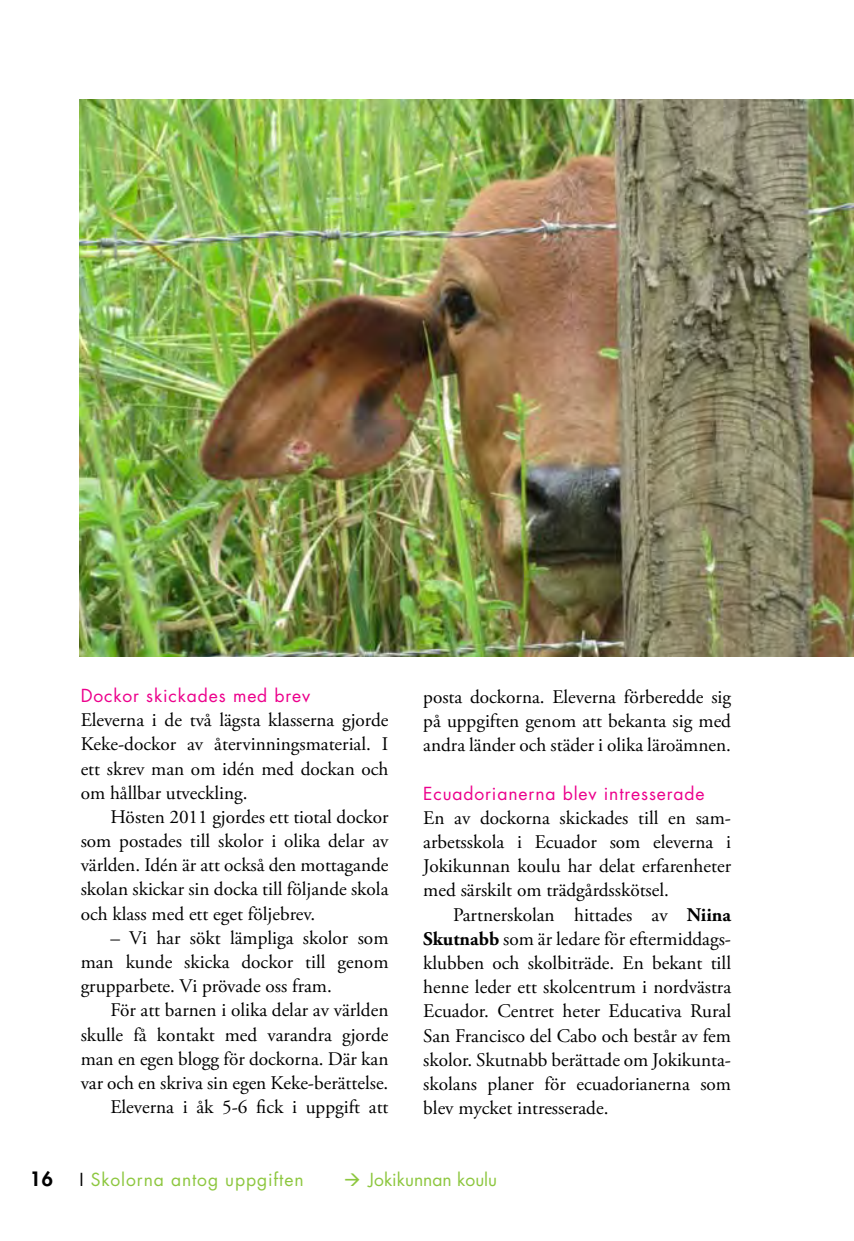
<style>
.page{position:relative;width:854px;height:1241px;background:#fff}
.page>*{position:absolute;margin:0;border:0;box-sizing:border-box;transform-origin:0 0}
.t1{font:19.25px/24.2px "Adobe Garamond Pro";color:#000;text-align:justify}
.t2{font:800 19.25px "Futura Std";color:#000}
.t3{font:17.5px "Futura Std";letter-spacing:.05em;color:#ec008c}
.t4{font:17.5px "Futura Std";letter-spacing:.05em;color:#8dc73f}
.t5{font:17.5px "Futura Std";color:#8dc73f}
.s1{font-weight:700}
.s2{color:#000}
</style>
<div class="page">
<img style="left:79px;top:99px;width:774px;height:557px">
<p class="t3" style="left:81px;top:684px;width:231px">Dockor skickades med brev</p>
<p class="t1" style="left:81px;top:708px;width:309px">Eleverna i de två lägsta klasserna gjorde Keke-dockor av återvinningsmaterial. I ett skrev man om idén med dockan och om hållbar utveckling.</p>
<p class="t1" style="left:81px;top:805px;width:309px;text-indent:30px">Hösten 2011 gjordes ett tiotal dockor som postades till skolor i olika delar av världen. Idén är att också den mottagande skolan skickar sin docka till följande skola och klass med ett eget följebrev.</p>
<p class="t1" style="left:81px;top:926px;width:309px;text-indent:30px">– Vi har sökt lämpliga skolor som man kunde skicka dockor till genom grupparbete. Vi prövade oss fram.</p>
<p class="t1" style="left:81px;top:998px;width:309px;text-align:right">För att barnen i olika delar av världen skulle få kontakt med varandra gjorde man en egen blogg för dockorna. Där kan var och en skriva sin egen Keke-berättelse.<br>Eleverna i åk 5-6 fick i uppgift att</p>
<p class="t1" style="left:423px;top:685px;width:309px">posta dockorna. Eleverna förberedde sig på uppgiften genom att bekanta sig med andra länder och städer i olika läroämnen.</p>
<p class="t3" style="left:423px;top:782px;width:283px">Ecuadorianerna blev intresserade</p>
<p class="t1" style="left:423px;top:806px;width:309px">En av dockorna skickades till en sam&shy;arbetsskola i Ecuador som eleverna i Jokikunnan koulu har delat erfarenheter med särskilt om trädgårdsskötsel.</p>
<p class="t1" style="left:423px;top:903px;width:309px;text-indent:30px">Partnerskolan hittades av <span class="s1">Niina Skutnabb</span> som är ledare för eftermiddags&shy;klubben och skolbiträde. En bekant till henne leder ett skolcentrum i nordvästra Ecuador. Centret heter Educativa Rural San Francisco del Cabo och består av fem skolor. Skutnabb berättade om Jokikunta&shy;skolans planer för ecuadorianerna som blev mycket intresserade.</p>
<p class="t2" style="left:30px;top:1166px;width:25px">16</p>
<p class="t4" style="left:79px;top:1168px;width:225px"><span class="s2">I</span> Skolorna antog uppgiften</p>
<p class="t5" style="left:368px;top:1168px;width:130px">Jokikunnan koulu</p>
</div>
